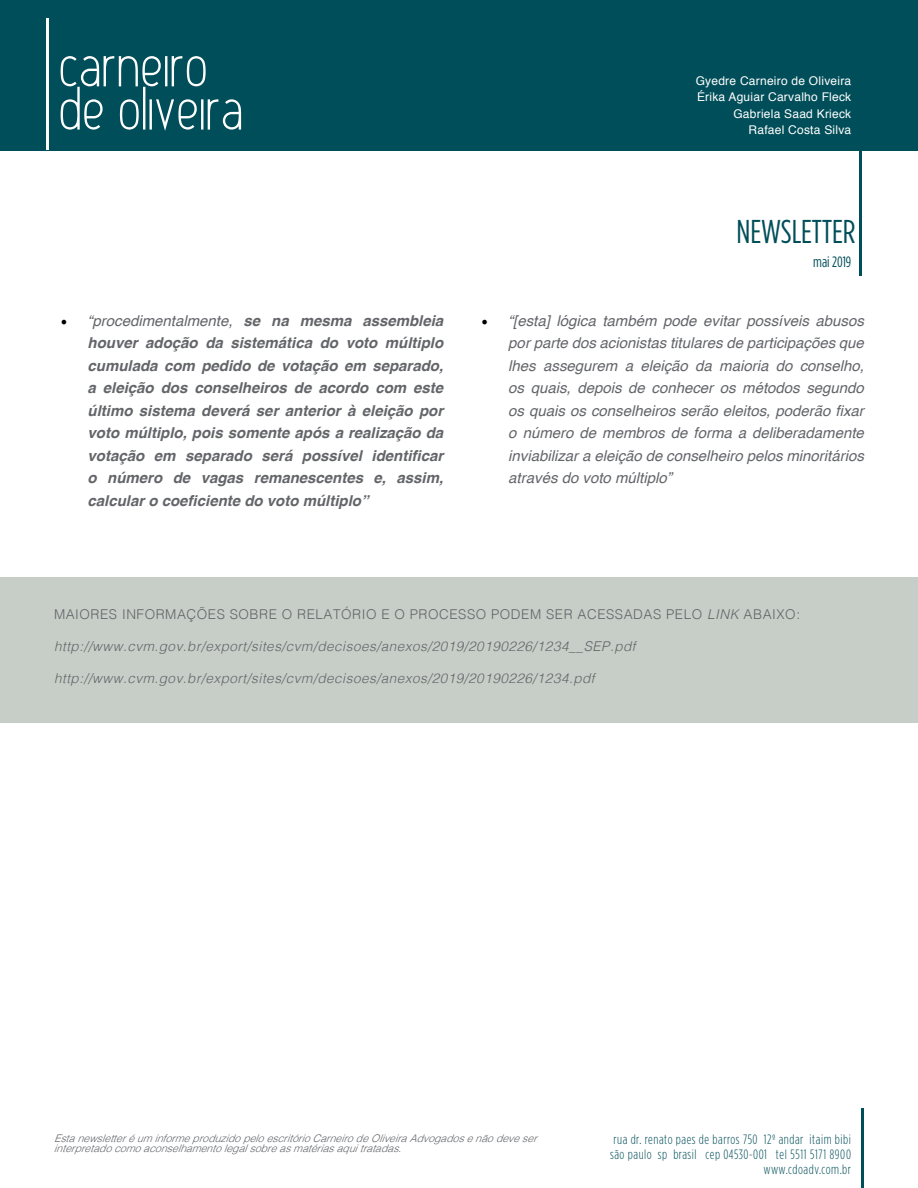
<style>
.page{position:relative;width:918px;height:1188px;background:#fff}
.page>*{position:absolute;margin:0;border:0;box-sizing:border-box;transform-origin:0 0}
.t1{font:33px "Gotham Condensed";color:#004e59}
.t2{font:italic 700 15px/22.5px "Helvetica";color:#636569;text-align:justify}
.t3{font:italic 15px/22.5px "Helvetica";color:#636569;text-align:justify}
.t4{font:15px "Gotham Condensed";color:#004e59}
.t5{font:italic 300 13.5px "Helvetica";letter-spacing:.04em;color:#636569}
.t6{font:300 13.5px/15px "Gotham Condensed";letter-spacing:.04em;color:#004e59;text-align:right}
.t7{font:300 13.5px "Helvetica";letter-spacing:.04em;color:#636569}
.t8{font:12px/16.5px "Helvetica";letter-spacing:.02em;color:#fff;text-align:right}
.t9{font:italic 300 10.5px/10.5px "Helvetica";color:#636569}
.s1{font-family:"Minion Pro";font-weight:400;font-size:18px;color:#000}
.s2{font-weight:400}
.s3{font-family:"Minion Pro";font-size:18px;color:#000}
.s4{font-style:italic}
</style>
<div class="page">
<div style="left:0;top:0;width:918px;height:150px;background:#004e59"></div>
<hr style="left:47px;top:18px;width:2px;height:132px;background:#fff">
<svg style="left:61px;top:56px;width:180px;height:75px"></svg>
<hr style="left:862px;top:1108px;width:2px;height:80px;background:#004e59">
<hr style="left:860px;top:144px;width:2px;height:131px;background:#004e59">
<div style="left:0;top:577px;width:918px;height:146px;background:#c6cec7"></div>
<p class="t8" style="left:696px;top:73px;width:157px">Gyedre Carneiro de Oliveira<br>Érika Aguiar Carvalho Fleck<br>Gabriela Saad Krieck<br>Rafael Costa Silva</p>
<h1 class="t1" style="left:736px;top:213px;width:121px">NEWSLETTER</h1>
<p class="t4" style="left:813px;top:253px;width:40px">mai 2019</p>
<p class="t2" style="left:88px;top:309px;width:357px;text-indent:-27px"><span class="s1">•</span> <span class="s2">“procedimentalmente,</span> se na mesma assembleia houver adoção da sistemática do voto múltiplo cumulada com pedido de votação em separado, a eleição dos conselheiros de acordo com este último sistema deverá ser anterior à eleição por voto múltiplo, pois somente após a realização da votação em separado será possível identificar o número de vagas remanescentes e, assim, calcular o coeficiente do voto múltiplo”</p>
<p class="t3" style="left:508px;top:310px;width:357px;text-indent:-27px"><span class="s3">•</span> “[esta] lógica também pode evitar possíveis abusos por parte dos acionistas titulares de participações que lhes assegurem a eleição da maioria do conselho, os quais, depois de conhecer os métodos segundo os quais os conselheiros serão eleitos, poderão fixar o número de membros de forma a deliberadamente inviabilizar a eleição de conselheiro pelos minoritários através do voto múltiplo”</p>
<p class="t7" style="left:54px;top:602px;width:748px">MAIORES INFORMAÇÕES SOBRE O RELATÓRIO E O PROCESSO PODEM SER ACESSADAS PELO <span class="s4">LINK</span> ABAIXO:</p>
<p class="t5" style="left:54px;top:635px;width:583px">http://www.cvm.gov.br/export/sites/cvm/decisoes/anexos/2019/20190226/1234__SEP.pdf</p>
<p class="t5" style="left:54px;top:667px;width:542px">http://www.cvm.gov.br/export/sites/cvm/decisoes/anexos/2019/20190226/1234.pdf</p>
<p class="t9" style="left:54px;top:1132px;width:487px">Esta newsletteré um informe produzido pelo escritório Carneiro de Oliveira Advogados e não deve ser interpretado como aconselhamento legal sobre as matérias aqui tratadas.</p>
<p class="t6" style="left:610px;top:1132px;width:242px">rua dr. renato paes de barros 750 12º andar itaim bibi são paulo sp brasil cep 04530-001 tel 5511 5171 8900 www.cdoadv.com.br</p>
</div>
